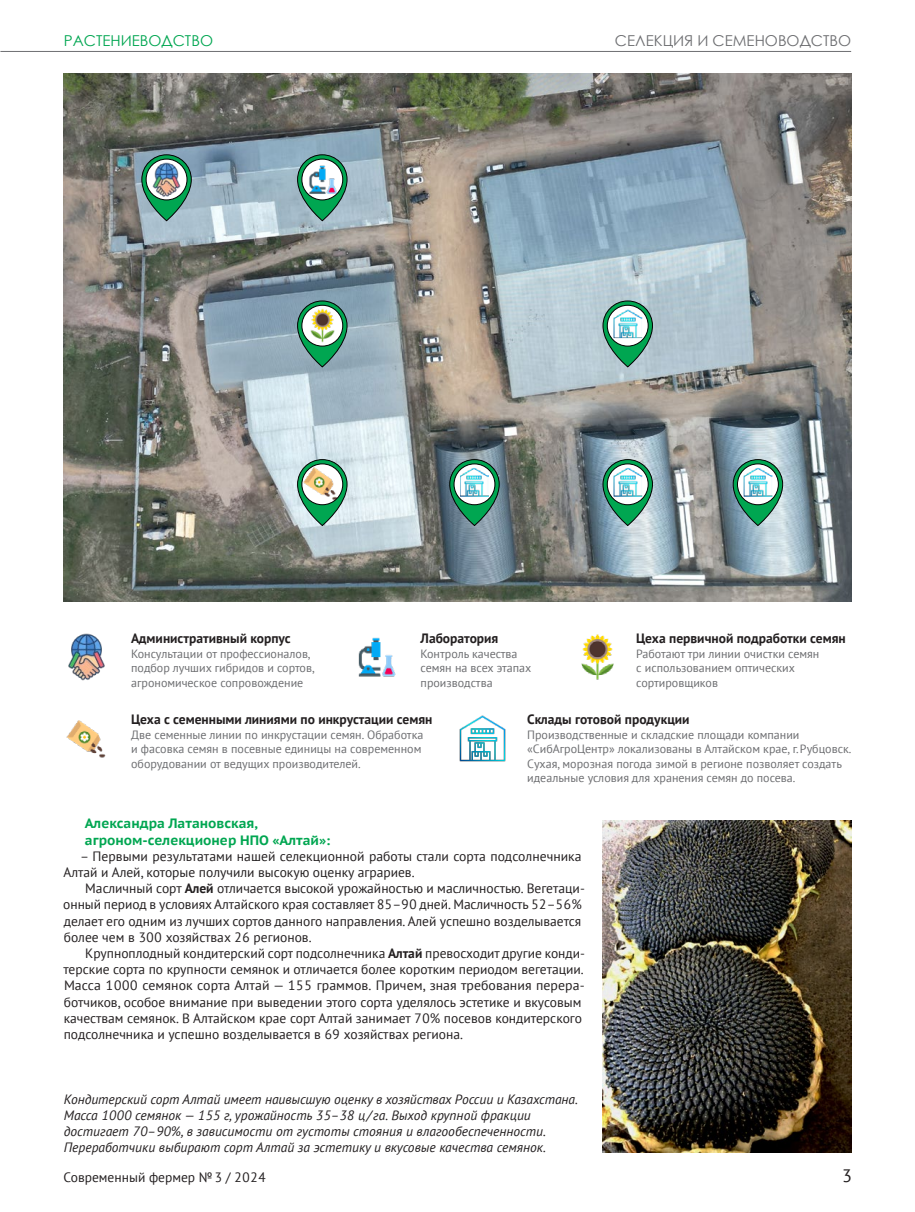
<style>
.page{position:relative;width:915px;height:1212px;background:#fff}
.page>*{position:absolute;margin:0;border:0;box-sizing:border-box;transform-origin:0 0}
.t1{font:18px "PT Sans";color:#231f20}
.t2{font:15px "Century Gothic";color:#6d6e71}
.t3{font:15px "Century Gothic";color:#00a651}
.t4{font:13.5px/16.2px "PT Sans";color:#231f20}
.t5{font:italic 13.5px/16.2px "PT Sans";color:#231f20}
.t6{font:700 13.5px "PT Sans";color:#231f20}
.t7{font:700 13.5px/16.2px "PT Sans Caption";color:#00a651}
.t8{font:12px/14.4px "PT Sans";color:#6d6e71}
.s1{font-weight:700}
</style>
<div class="page">
<img style="left:64px;top:74px;width:786px;height:527px">
<hr style="left:0;top:51px;width:850px;height:1px;background:#6d6e71">
<svg style="left:142px;top:155px;width:49px;height:66px"></svg>
<div style="left:141px;top:154px;width:51px;height:67px;border:1px solid #020000;border-radius:25px"></div>
<svg style="left:146px;top:159px;width:41px;height:41px"></svg>
<img style="left:149px;top:162px;width:35px;height:35px">
<div style="left:146px;top:159px;width:41px;height:41px;border:1px solid #020000;border-radius:50%"></div>
<svg style="left:297px;top:155px;width:50px;height:66px"></svg>
<div style="left:297px;top:154px;width:50px;height:67px;border:1px solid #020000;border-radius:25px"></div>
<svg style="left:302px;top:159px;width:40px;height:41px"></svg>
<img style="left:305px;top:163px;width:34px;height:33px">
<div style="left:301px;top:159px;width:42px;height:41px;border:1px solid #020000;border-radius:50%"></div>
<svg style="left:297px;top:460px;width:50px;height:65px"></svg>
<div style="left:297px;top:459px;width:50px;height:67px;border:1px solid #020000;border-radius:25px"></div>
<img style="left:302px;top:464px;width:39px;height:40px">
<div style="left:301px;top:463px;width:42px;height:42px;border:1px solid #020000;border-radius:50%"></div>
<svg style="left:297px;top:301px;width:50px;height:66px"></svg>
<div style="left:297px;top:301px;width:50px;height:66px;border:1px solid #020000;border-radius:25px"></div>
<svg style="left:302px;top:305px;width:40px;height:41px"></svg>
<img style="left:305px;top:308px;width:34px;height:35px">
<div style="left:301px;top:305px;width:42px;height:41px;border:1px solid #020000;border-radius:50%"></div>
<svg style="left:602px;top:301px;width:50px;height:66px"></svg>
<div style="left:602px;top:301px;width:50px;height:66px;border:1px solid #020000;border-radius:25px"></div>
<svg style="left:607px;top:305px;width:41px;height:41px"></svg>
<img style="left:613px;top:309px;width:29px;height:29px">
<div style="left:606px;top:305px;width:42px;height:41px;border:1px solid #020000;border-radius:50%"></div>
<svg style="left:602px;top:460px;width:50px;height:65px"></svg>
<div style="left:602px;top:459px;width:50px;height:67px;border:1px solid #020000;border-radius:25px"></div>
<svg style="left:607px;top:464px;width:41px;height:41px"></svg>
<img style="left:613px;top:468px;width:29px;height:29px">
<div style="left:606px;top:463px;width:42px;height:42px;border:1px solid #020000;border-radius:50%"></div>
<svg style="left:449px;top:460px;width:50px;height:65px"></svg>
<div style="left:449px;top:459px;width:50px;height:67px;border:1px solid #020000;border-radius:25px"></div>
<div style="left:454px;top:464px;width:40px;height:41px;background:#fff;border-radius:50%"></div>
<img style="left:460px;top:468px;width:29px;height:29px">
<div style="left:453px;top:463px;width:42px;height:42px;border:1px solid #020000;border-radius:50%"></div>
<svg style="left:733px;top:460px;width:49px;height:65px"></svg>
<div style="left:732px;top:459px;width:50px;height:67px;border:1px solid #020000;border-radius:25px"></div>
<svg style="left:737px;top:464px;width:41px;height:41px"></svg>
<img style="left:743px;top:468px;width:29px;height:29px">
<div style="left:736px;top:463px;width:42px;height:42px;border:1px solid #020000;border-radius:50%"></div>
<img style="left:68px;top:634px;width:37px;height:46px">
<img style="left:358px;top:637px;width:38px;height:40px">
<img style="left:66px;top:720px;width:40px;height:38px">
<img style="left:581px;top:634px;width:32px;height:46px">
<img style="left:459px;top:715px;width:46px;height:46px">
<hr style="left:0;top:439px;width:1px;height:49px;background:#231f20">
<img style="left:602px;top:821px;width:248px;height:331px">
<p class="t3" style="left:64px;top:30px;width:151px">растениеводство</p>
<p class="t2" style="left:614px;top:30px;width:237px">селекция и семеноводство</p>
<p class="t6" style="left:131px;top:630px;width:161px">Административный корпус</p>
<p class="t8" style="left:131px;top:646px;width:185px">Консультации от профессионалов, подбор лучших гибридов и сортов, агрономическое сопровождение</p>
<p class="t6" style="left:420px;top:630px;width:79px">Лаборатория</p>
<p class="t8" style="left:420px;top:646px;width:112px">Контроль качества семян на всех этапах производства</p>
<p class="t6" style="left:636px;top:630px;width:211px">Цеха первичной подработки семян</p>
<p class="t8" style="left:636px;top:646px;width:184px">Работают три линии очистки семян с использованием оптических сортировщиков</p>
<p class="t6" style="left:131px;top:711px;width:302px">Цеха с семенными линиями по инкрустации семян</p>
<p class="t8" style="left:131px;top:727px;width:293px">Две семенные линии по инкрустации семян. Обработка и фасовка семян в посевные единицы на современном оборудовании от ведущих производителей.</p>
<p class="t6" style="left:527px;top:711px;width:164px">Склады готовой продукции</p>
<p class="t8" style="left:527px;top:727px;width:325px">Производственные и складские площади компании «СибАгроЦентр» локализованы в Алтайском крае, г.Рубцовск.<br>Сухая, морозная погода зимой в регионе позволяет создать идеальные условия для хранения семян до посева.</p>
<p class="t7" style="left:85px;top:815px;width:247px">Александра Латановская, агроном-селекционер НПО «Алтай»:</p>
<p class="t4" style="left:64px;top:848px;width:519px;text-indent:17px">– Первыми результатами нашей селекционной работы стали сорта подсолнечника<br>Алтай и Алей, которые получили высокую оценку аграриев.</p>
<p class="t4" style="left:63px;top:880px;width:523px;text-indent:22px">Масличный сорт <span class="s1">Алей</span> отличается высокой урожайностью и масличностью. Вегетаци&shy;онный период в условиях Алтайского края составляет 85–90 дней. Масличность 52–56% делает его одним из лучших сортов данного направления. Алей успешно возделывается более чем в 300 хозяйствах 26 регионов.</p>
<p class="t4" style="left:63px;top:945px;width:522px;text-indent:22px">Крупноплодный кондитерский сорт подсолнечника <span class="s1">Алтай</span> превосходит другие конди&shy;терские сорта по крупности семянок и отличается более коротким периодом вегетации.<br>Масса 1000 семянок сорта Алтай — 155 граммов. Причем, зная требования перера&shy;ботчиков, особое внимание при выведении этого сорта уделялось эстетике и вкусовым качествам семянок. В Алтайском крае сорт Алтай занимает 70% посевов кондитерского подсолнечника и успешно возделывается в 69 хозяйствах региона.</p>
<p class="t5" style="left:64px;top:1091px;width:515px">Кондитерский сорт Алтай имеет наивысшую оценку в хозяйствах России и Казахстана.<br>Масса 1000 семянок — 155 г, урожайность 35–38 ц/ га. Выход крупной фракции достигает 70–90%, в зависимости от густоты стояния и влагообеспеченности.<br>Переработчики выбирают сорт Алтай за эстетику и вкусовые качества семянок.</p>
<p class="t4" style="left:63px;top:1169px;width:204px">Современный фермер №3 / 2024</p>
<h1 class="t1" style="left:841px;top:1164px;width:12px">3</h1>
</div>
